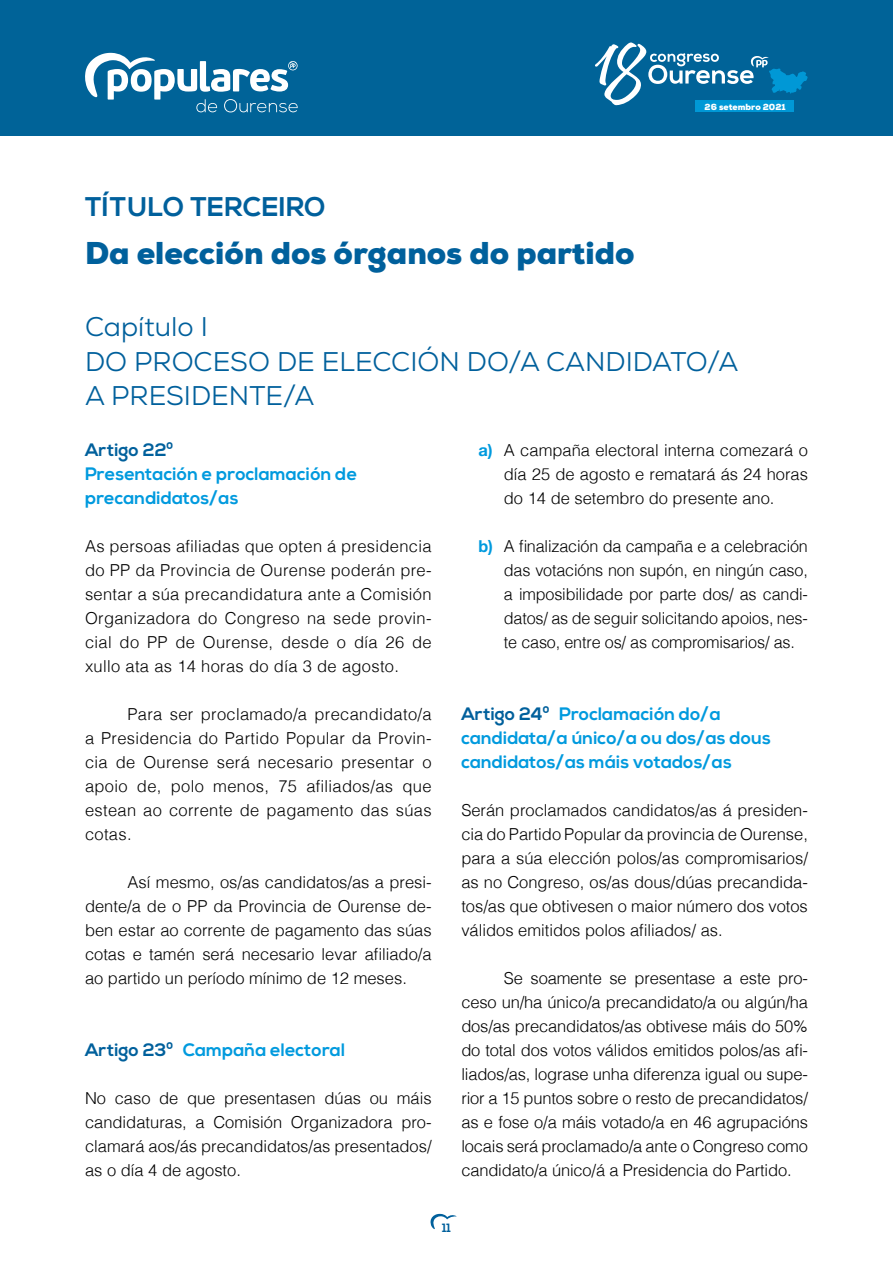
<style>
.page{position:relative;width:893px;height:1263px;background:#fff}
.page>*{position:absolute;margin:0;border:0;box-sizing:border-box;transform-origin:0 0}
.Títulos_1{font:900 31.5px "Nexa";color:#00609c}
.Títulos_2{font:27px/34.5px "Nexa";color:#00609c}
.Títulos_1-2{font:700 27px "Nexa";letter-spacing:.01em;color:#00609c}
.Títulos_3__artículos{font:700 18px/24px "Nexa";letter-spacing:.005em;color:#009ade}
.Primer_párrafo{font:300 16.5px/24px "Helvetica";color:#000;text-align:justify}
.a__Listas{font:300 16.5px/24px "Helvetica";letter-spacing:-.005em;color:#000;text-align:justify}
.t1{font:700 12px "Nexa";color:#00609c}
.t2{font:900 8.85px "Nexa";color:#fff}
.s1{color:#00609c}
.s2{font-family:"Helvetica Neue LT Std";font-weight:700;color:#009ade}
</style>
<div class="page">
<div style="left:0;top:0;width:893px;height:136px;background:#006398"></div>
<div style="left:695px;top:101px;width:99px;height:11px;background:#0098d6"></div>
<svg style="left:595px;top:42px;width:213px;height:63px"></svg>
<svg style="left:85px;top:53px;width:213px;height:59px"></svg>
<svg style="left:430px;top:1214px;width:27px;height:15px"></svg>
<p class="Títulos_1-2" style="left:85px;top:191px;width:242px">TÍTULO TERCEIRO</p>
<p class="Títulos_1" style="left:85px;top:233px;width:551px">Da elección dos órganos do partido</p>
<p class="t2" style="left:705px;top:101px;width:83px">26 setembro 2021</p>
<p class="Títulos_2" style="left:85px;top:309px;width:655px">Capítulo I<br>DO PROCESO DE ELECCIÓN DO/A CANDIDATO/A<br>A PRESIDENTE/A</p>
<p class="Títulos_3__artículos" style="left:85px;top:438px;width:274px"><span class="s1">Artigo 22º<br></span>Presentación e proclamación de precandidatos/as</p>
<p class="Primer_párrafo" style="left:85px;top:533px;width:348px">As persoas afiliadas que opten á presidencia do PP da Provincia de Ourense poderán pre&shy;sentar a súa precandidatura ante a Comisión Organizadora do Congreso na sede provin&shy;cial do PP de Ourense, desde o día 26 de xullo ata as 14 horas do día 3 de agosto.</p>
<p class="Primer_párrafo" style="left:85px;top:701px;width:348px;text-indent:43px">Para ser proclamado/a precandidato/a a Presidencia do Partido Popular da Provin&shy;cia de Ourense será necesario presentar o apoio de, polo menos, 75 afiliados/as que estean ao corrente de pagamento das súas cotas.</p>
<p class="Primer_párrafo" style="left:85px;top:869px;width:348px;text-indent:43px">Así mesmo, os/as candidatos/as a presi&shy;dente/a de o PP da Provincia de Ourense de&shy;ben estar ao corrente de pagamento das súas cotas e tamén será necesario levar afiliado/a ao partido un período mínimo de 12 meses.</p>
<p class="a__Listas" style="left:504px;top:437px;width:306px;text-indent:-26px"><span class="s2">a)</span> A campaña electoral interna comezará o día 25 de agosto e rematará ás 24 horas do 14 de setembro do presente ano.</p>
<p class="a__Listas" style="left:504px;top:533px;width:306px;text-indent:-26px"><span class="s2">b)</span> A finalización da campaña e a celebración das votacións non supón, en ningún caso, a imposibilidade por parte dos/ as candi&shy;datos/ as de seguir solicitando apoios, nes&shy;te caso, entre os/ as compromisarios/ as.</p>
<p class="Títulos_3__artículos" style="left:461px;top:702px;width:311px"><span class="s1">Artigo 24º</span> Proclamación do/a candidata/a único/a ou dos/as dous candidatos/as máis votados/as</p>
<p class="Primer_párrafo" style="left:461px;top:797px;width:348px">Serán proclamados candidatos/as á presiden&shy;cia do Partido Popular da provincia de Ourense, para a súa elección polos/as compromisarios/ as no Congreso, os/as dous/dúas precandida&shy;tos/as que obtivesen o maior número dos votos válidos emitidos polos afiliados/ as.</p>
<p class="Primer_párrafo" style="left:461px;top:965px;width:348px;text-indent:43px">Se soamente se presentase a este pro&shy;ceso un/ha único/a precandidato/a ou algún/ha dos/as precandidatos/as obtivese máis do 50% do total dos votos válidos emitidos polos/as afi&shy;liados/as, lograse unha diferenza igual ou supe&shy;rior a 15 puntos sobre o resto de precandidatos/ as e fose o/a máis votado/a en 46 agrupacións locais será proclamado/a ante o Congreso como candidato/a único/á a Presidencia do Partido.</p>
<p class="Títulos_3__artículos" style="left:85px;top:1038px;width:262px"><span class="s1">Artigo 23º</span> Campaña electoral</p>
<p class="Primer_párrafo" style="left:85px;top:1085px;width:348px">No caso de que presentasen dúas ou máis candidaturas, a Comisión Organizadora pro&shy;clamará aos/ás precandidatos/as presentados/ as o día 4 de agosto.</p>
<p class="t1" style="left:442px;top:1220px;width:10px">11</p>
</div>
